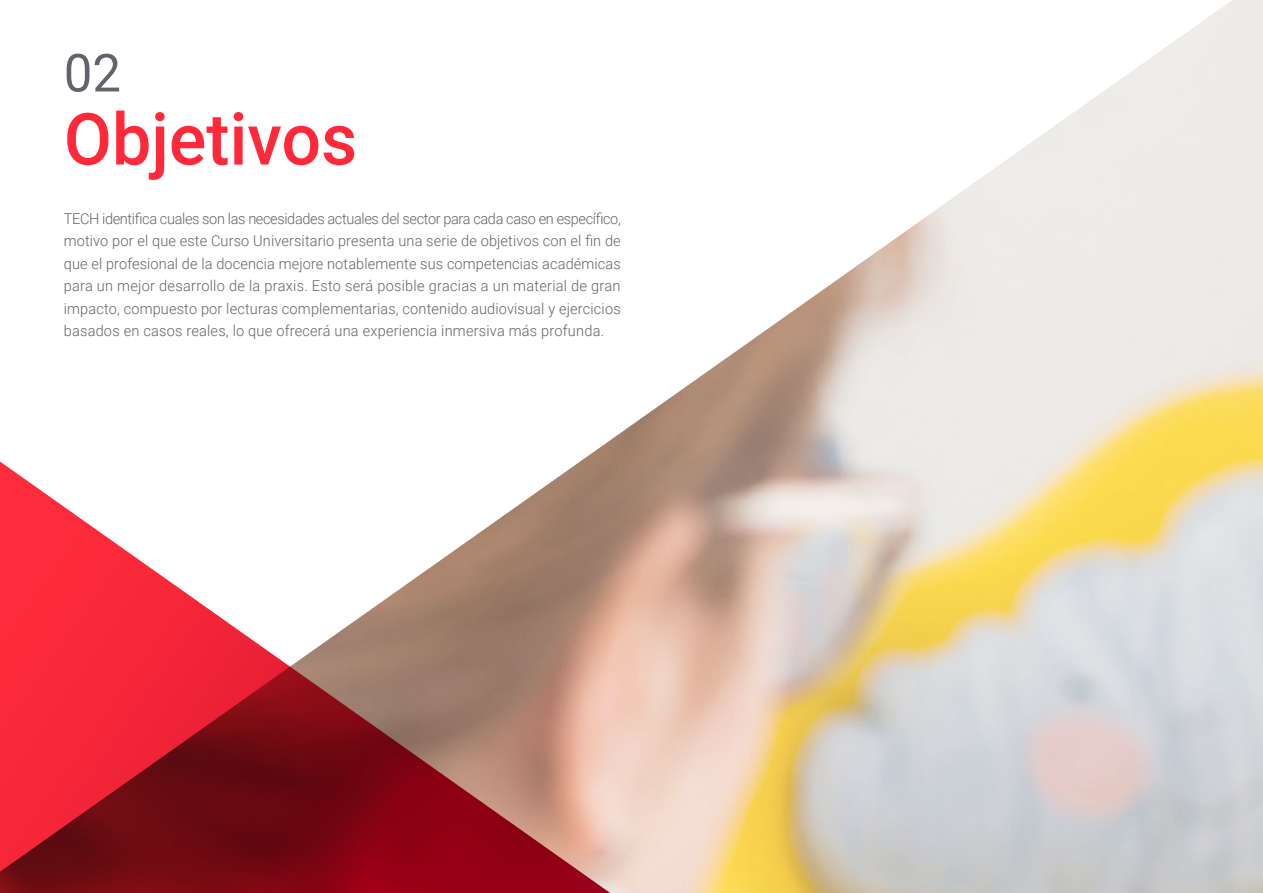
<style>
.page{position:relative;width:1263px;height:893px;background:#fff}
.page>*{position:absolute;margin:0;border:0;box-sizing:border-box;transform-origin:0 0}
.t1{font:500 72px "Roboto";color:#ff293a}
.t2{font:52.5px "Roboto";color:#61646a}
.t3{font:300 15px/22.5px "Roboto";letter-spacing:.015em;color:#61646a;text-align:justify}
</style>
<div class="page">
<img style="left:602px;top:0;width:661px;height:893px">
<svg style="left:0;top:446px;width:640px;height:447px"></svg>
<h2 class="t2" style="left:64px;top:36px;width:59px">02</h2>
<h1 class="t1" style="left:64px;top:89px;width:295px">Objetivos</h1>
<p class="t3" style="left:64px;top:207px;width:559px">TECH identifica cuales son las necesidades actuales del sector para cada caso en específico, motivo por el que este Curso Universitario presenta una serie de objetivos con el fin de que el profesional de la docencia mejore notablemente sus competencias académicas para un mejor desarrollo de la praxis. Esto será posible gracias a un material de gran impacto, compuesto por lecturas complementarias, contenido audiovisual y ejercicios basados en casos reales, lo que ofrecerá una experiencia inmersiva más profunda.</p>
</div>
